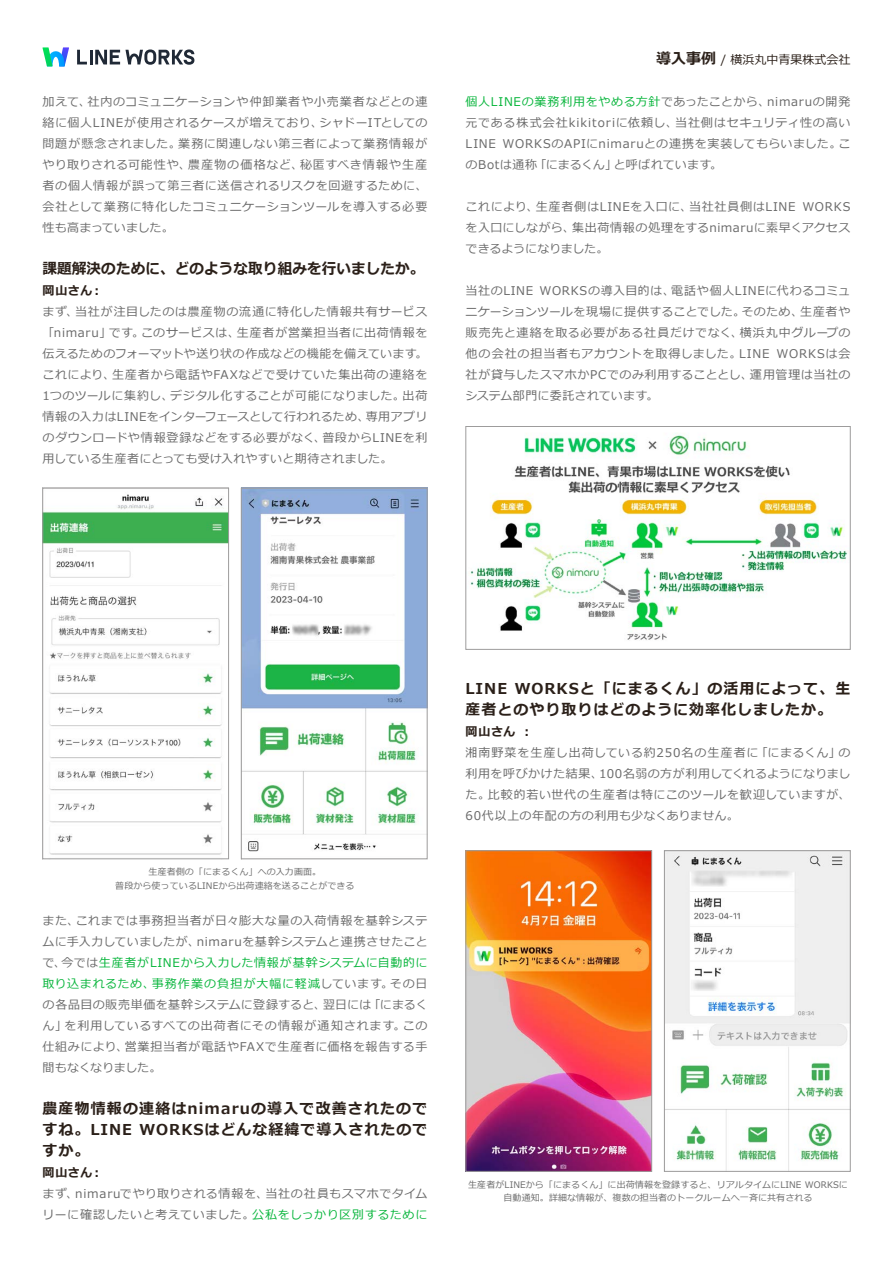
<style>
.page{position:relative;width:893px;height:1263px;background:#fff}
.page>*{position:absolute;margin:0;border:0;box-sizing:border-box;transform-origin:0 0}
.t1{font:700 15px/21px "Meiryo";letter-spacing:.065em;color:#2b2019}
.t2{font:700 15px "Meiryo";letter-spacing:.01em;color:#2b2019}
.t3{font:12px/21px "Meiryo";letter-spacing:.045em;color:#6a6a6a}
.t4{font:12px/21px "Meiryo";letter-spacing:.025em;color:#6a6a6a}
.t5{font:12px/21px "Meiryo";letter-spacing:.05em;color:#07b53b}
.t6{font:12px/21px "Meiryo";letter-spacing:.02em;color:#6a6a6a}
.t7{font:12px "Meiryo";letter-spacing:.08em;color:#6a6a6a}
.t8{font:12px "Meiryo";letter-spacing:.075em;color:#6a6a6a}
.t9{font:12px "Meiryo";letter-spacing:.015em;color:#6a6a6a}
.t10{font:12px/21px "Meiryo";letter-spacing:.005em;color:#6a6a6a}
.t11{font:12px "Meiryo";letter-spacing:.065em;color:#6a6a6a}
.t12{font:12px/21px "Meiryo";color:#6a6a6a}
.t13{font:12px "Meiryo";letter-spacing:.085em;color:#07b53b}
.t14{font:12px/21px "Meiryo";letter-spacing:-.01em;color:#6a6a6a}
.t15{font:700 12px "Meiryo";letter-spacing:.045em;color:#2b2019}
.t16{font:12px "Meiryo";color:#2b2019}
.t17{font:12px "Meiryo";letter-spacing:-.02em;color:#6a6a6a}
.t18{font:9px/13.5px "Meiryo";letter-spacing:.01em;color:#6b6b6b;text-align:center}
.s1{color:#07b53b}
.s2{color:#6a6a6a}
</style>
<div class="page">
<svg style="left:42px;top:47px;width:27px;height:19px"></svg>
<svg style="left:77px;top:50px;width:10px;height:14px"></svg>
<hr style="left:90px;top:50px;width:3px;height:14px;background:#202936">
<svg style="left:95px;top:49px;width:99px;height:16px"></svg>
<img style="left:45px;top:494px;width:182px;height:361px">
<div style="left:43px;top:488px;width:186px;height:371px;border:1px solid #9d9c9c"></div>
<img style="left:243px;top:490px;width:182px;height:362px">
<div style="left:241px;top:488px;width:186px;height:371px;border:1px solid #9d9c9c"></div>
<img style="left:468px;top:852px;width:182px;height:317px">
<div style="left:466px;top:850px;width:186px;height:321px;border:1px solid #9d9c9c"></div>
<img style="left:666px;top:852px;width:182px;height:317px">
<div style="left:664px;top:850px;width:186px;height:321px;border:1px solid #9d9c9c"></div>
<img style="left:470px;top:433px;width:378px;height:207px">
<div style="left:466px;top:426px;width:384px;height:223px;border:1px solid #9d9c9c"></div>
<p class="t1" style="left:656px;top:49px;width:61px">導入事例</p>
<p class="t16" style="left:721px;top:51px;width:131px">/ 横浜丸中青果株式会社</p>
<p class="t3" style="left:87px;top:92px;width:341px">社内のコミュニケーションや仲卸業者や小売業者などとの連</p>
<p class="t3" style="left:43px;top:92px;width:50px">加えて、</p>
<p class="t3" style="left:178px;top:113px;width:251px;text-indent:-136px">絡に個人LINEが使用されるケースが増えており、<br>業務に関連しない第三者によって業務情報が</p>
<p class="t17" style="left:320px;top:115px;width:109px">シャドーITとしての</p>
<p class="t11" style="left:43px;top:136px;width:140px">問題が懸念されました。</p>
<p class="t3" style="left:675px;top:92px;width:177px;text-indent:-210px"><span class="s1">個人LINEの業務利用をやめる方針</span>であったことから、<br>当社側はセキュリティ性の高い</p>
<p class="t3" style="left:767px;top:92px;width:85px">nimaruの開発</p>
<p class="t7" style="left:466px;top:115px;width:214px">元である株式会社kikitoriに依頼し、</p>
<p class="t3" style="left:503px;top:134px;width:340px">WORKSのAPIにnimaruとの連携を実装してもらいました。</p>
<p class="t3" style="left:466px;top:134px;width:32px">LINE</p>
<p class="t3" style="left:838px;top:134px;width:13px">こ</p>
<p class="t7" style="left:188px;top:157px;width:116px">農産物の価格など、</p>
<p class="t7" style="left:300px;top:157px;width:129px">秘匿すべき情報や生産</p>
<p class="t3" style="left:43px;top:155px;width:386px">やり取りされる可能性や、<br>者の個人情報が誤って第三者に送信されるリスクを回避するために、会社として業務に特化したコミュニケーションツールを導入する必要性も高まっていました。</p>
<p class="t2" style="left:43px;top:258px;width:383px">課題解決のために、どのような取り組みを行いましたか。</p>
<p class="t15" style="left:43px;top:282px;width:62px">岡山さん：</p>
<p class="t3" style="left:75px;top:302px;width:354px">当社が注目したのは農産物の流通に特化した情報共有サービス</p>
<p class="t3" style="left:43px;top:302px;width:37px">まず、</p>
<p class="t4" style="left:141px;top:323px;width:100px">このサービスは、</p>
<p class="t11" style="left:237px;top:325px;width:192px">生産者が営業担当者に出荷情報を</p>
<p class="t3" style="left:43px;top:323px;width:70px">「nimaru」</p>
<p class="t9" style="left:43px;top:346px;width:386px">伝えるためのフォーマットや送り状の作成などの機能を備えています。</p>
<p class="t3" style="left:112px;top:365px;width:317px">生産者から電話やFAXなどで受けていた集出荷の連絡を</p>
<p class="t3" style="left:109px;top:323px;width:37px">です。</p>
<p class="t3" style="left:43px;top:365px;width:74px">これにより、</p>
<p class="t3" style="left:170px;top:386px;width:236px">デジタル化することが可能になりました。</p>
<p class="t3" style="left:43px;top:386px;width:132px">1つのツールに集約し、</p>
<p class="t3" style="left:402px;top:386px;width:26px">出荷</p>
<p class="t6" style="left:614px;top:155px;width:110px">と呼ばれています。</p>
<p class="t3" style="left:535px;top:155px;width:83px">「にまるくん」</p>
<p class="t3" style="left:466px;top:155px;width:73px">のBotは通称</p>
<p class="t3" style="left:536px;top:197px;width:158px">生産者側はLINEを入口に、</p>
<p class="t3" style="left:689px;top:197px;width:108px">当社社員側はLINE</p>
<p class="t3" style="left:466px;top:197px;width:75px">これにより、</p>
<p class="t3" style="left:802px;top:197px;width:50px">WORKS</p>
<p class="t12" style="left:466px;top:218px;width:144px">を入口にしながら、<br>できるようになりました。</p>
<p class="t3" style="left:572px;top:218px;width:280px">集出荷情報の処理をするnimaruに素早くアクセス</p>
<p class="t3" style="left:540px;top:281px;width:137px">WORKSの導入目的は、</p>
<p class="t3" style="left:671px;top:281px;width:181px">電話や個人LINEに代わるコミュ</p>
<p class="t3" style="left:466px;top:281px;width:69px">当社のLINE</p>
<p class="t3" style="left:800px;top:302px;width:52px">生産者や</p>
<p class="t10" style="left:740px;top:302px;width:112px;text-indent:-274px">ニケーションツールを現場に提供することでした。<br>横浜丸中グループの</p>
<p class="t3" style="left:741px;top:302px;width:63px">そのため、</p>
<p class="t3" style="left:466px;top:323px;width:279px">販売先と連絡を取る必要がある社員だけでなく、</p>
<p class="t3" style="left:466px;top:344px;width:277px">他の会社の担当者もアカウントを取得しました。</p>
<p class="t3" style="left:739px;top:344px;width:32px">LINE</p>
<p class="t8" style="left:776px;top:346px;width:76px">WORKSは会</p>
<p class="t4" style="left:466px;top:365px;width:289px">社が貸与したスマホかPCでのみ利用することとし、システム部門に委託されています。</p>
<p class="t3" style="left:750px;top:365px;width:102px">運用管理は当社の</p>
<p class="t3" style="left:366px;top:407px;width:63px">専用アプリ</p>
<p class="t3" style="left:322px;top:407px;width:106px;text-indent:-280px">情報の入力はLINEをインターフェースとして行われるため、<br>普段からLINEを利</p>
<p class="t6" style="left:43px;top:428px;width:352px">のダウンロードや情報登録などをする必要がなく、<br>用している生産者にとっても受け入れやすいと期待されました。</p>
<p class="t18" style="left:115px;top:866px;width:241px">生産者側の「にまるくん」への入力画面。<br>普段から使っているLINEから出荷連絡を送ることができる</p>
<p class="t3" style="left:76px;top:911px;width:353px">これまでは事務担当者が日々膨大な量の入荷情報を基幹システ</p>
<p class="t3" style="left:43px;top:911px;width:38px">また、</p>
<p class="t5" style="left:62px;top:932px;width:367px;text-indent:-19px"><span class="s2">ムに手入力していましたが、<br>今では</span>生産者がLINEから入力した情報が基幹システムに自動的に</p>
<p class="t3" style="left:197px;top:932px;width:232px">nimaruを基幹システムと連携させたこと</p>
<p class="t3" style="left:43px;top:953px;width:25px">で、</p>
<p class="t13" style="left:152px;top:976px;width:243px">事務作業の負担が大幅に軽減<span class="s2">しています。</span></p>
<p class="t5" style="left:43px;top:974px;width:114px">取り込まれるため、</p>
<p class="t3" style="left:390px;top:974px;width:39px">その日</p>
<p class="t3" style="left:43px;top:995px;width:285px">の各品目の販売単価を基幹システムに登録すると、</p>
<p class="t3" style="left:369px;top:995px;width:60px">「にまるく</p>
<p class="t3" style="left:323px;top:995px;width:50px">翌日には</p>
<p class="t8" style="left:65px;top:1018px;width:342px">を利用しているすべての出荷者にその情報が通知されます。</p>
<p class="t3" style="left:43px;top:1016px;width:26px">ん」</p>
<p class="t3" style="left:403px;top:1016px;width:26px">この</p>
<p class="t3" style="left:125px;top:1037px;width:304px">営業担当者が電話やFAXで生産者に価格を報告する手</p>
<p class="t14" style="left:43px;top:1037px;width:120px">仕組みにより、<br>間もなくなりました。</p>
<p class="t1" style="left:43px;top:1099px;width:386px;text-align:right">農産物情報の連絡はnimaruの導入で改善されたので<br>WORKSはどんな経緯で導入されたので</p>
<p class="t1" style="left:43px;top:1120px;width:91px">すね。LINEすか。</p>
<p class="t15" style="left:43px;top:1164px;width:62px">岡山さん：</p>
<p class="t3" style="left:43px;top:1184px;width:37px">まず、</p>
<p class="t3" style="left:75px;top:1184px;width:194px">nimaruでやり取りされる情報を、</p>
<p class="t3" style="left:265px;top:1184px;width:163px">当社の社員もスマホでタイム</p>
<p class="t3" style="left:43px;top:1205px;width:213px">リーに確認したいと考えていました。</p>
<p class="t5" style="left:252px;top:1205px;width:177px">公私をしっかり区別するために</p>
<p class="t1" style="left:515px;top:679px;width:337px">WORKSと「にまるくん」の活用によって、生</p>
<p class="t1" style="left:466px;top:679px;width:368px">LINE<br>産者とのやり取りはどのように効率化しましたか。</p>
<p class="t15" style="left:466px;top:723px;width:69px">岡山さん：</p>
<p class="t3" style="left:599px;top:743px;width:253px;text-indent:-134px">湘南野菜を生産し出荷している約250名の生産者に<br>100名弱の方が利用してくれるようになりまし</p>
<p class="t3" style="left:756px;top:743px;width:86px">「にまるくん」</p>
<p class="t3" style="left:838px;top:743px;width:13px">の</p>
<p class="t3" style="left:488px;top:764px;width:364px;text-indent:-22px">利用を呼びかけた結果、<br>比較的若い世代の生産者は特にこのツールを歓迎していますが、</p>
<p class="t4" style="left:466px;top:785px;width:275px">た。<br>60代以上の年配の方の利用も少なくありません。</p>
<p class="t18" style="left:468px;top:1178px;width:381px">生産者がLINEから「にまるくん」に出荷情報を登録すると、リアルタイムにLINE WORKSに自動通知。詳細な情報が、複数の担当者のトークルームへ一斉に共有される</p>
</div>
